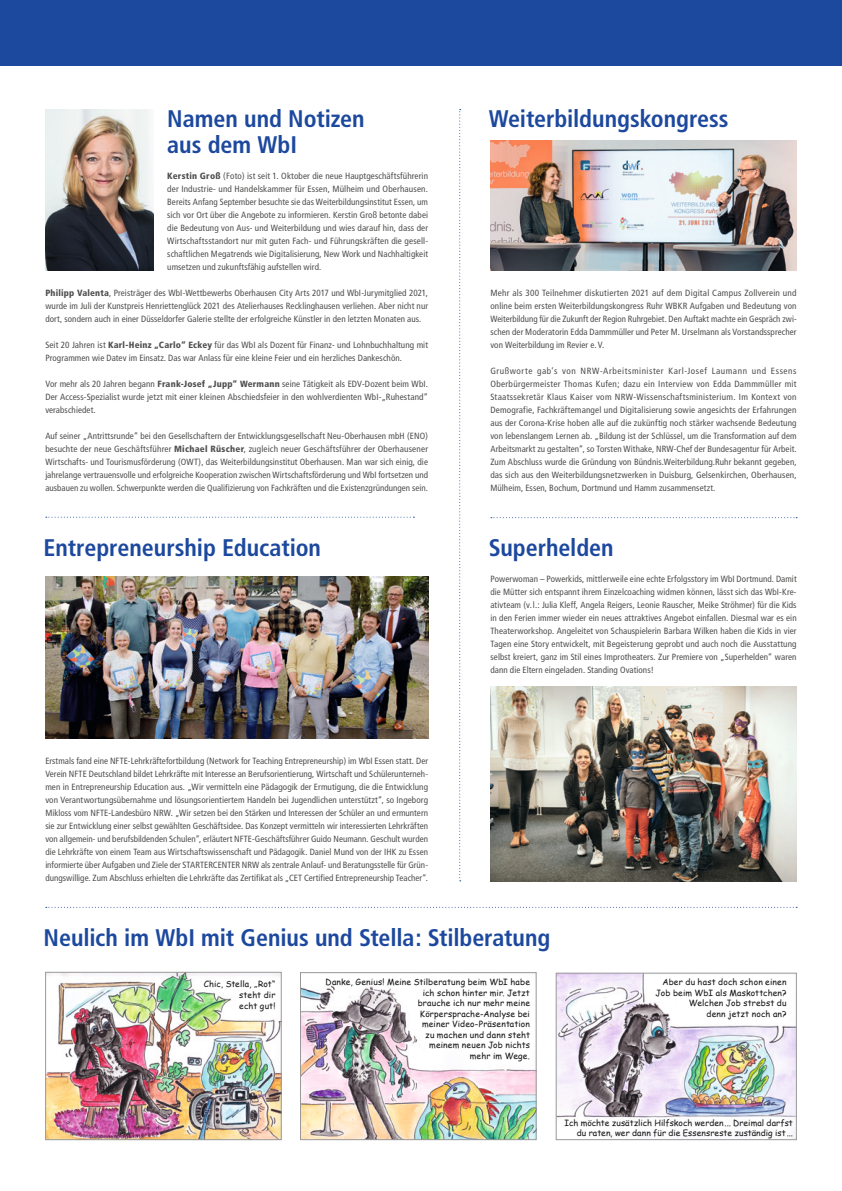
<style>
.page{position:relative;width:842px;height:1191px;background:#fff}
.page>*{position:absolute;margin:0;border:0;box-sizing:border-box;transform-origin:0 0}
.t1{font:700 condensed 24px/26px "Frutiger";letter-spacing:-.005em;color:#1c489e}
.t2{font:condensed 9px/13px "Frutiger";letter-spacing:.01em;color:#4e4e4d;text-align:justify}
.t3{font:8.5px/10.5px "Comic Sans MS";letter-spacing:.015em;color:#151616;text-align:right}
.s1{font-weight:900}
</style>
<div class="page">
<img style="left:490px;top:686px;width:307px;height:195px">
<div style="left:0;top:0;width:842px;height:65px;background:#1c489e"></div>
<svg style="left:46px;top:906px;width:751px;height:1px"></svg>
<svg style="left:459px;top:109px;width:2px;height:772px"></svg>
<img style="left:558px;top:975px;width:237px;height:162px">
<div style="left:556px;top:973px;width:241px;height:166px;border:1px solid #999"></div>
<img style="left:47px;top:974px;width:232px;height:164px">
<div style="left:45px;top:972px;width:236px;height:168px;border:1px solid #999"></div>
<img style="left:302px;top:985px;width:232px;height:152px">
<div style="left:300px;top:972px;width:236px;height:167px;border:1px solid #999"></div>
<svg style="left:46px;top:516px;width:368px;height:1px"></svg>
<svg style="left:491px;top:517px;width:306px;height:1px"></svg>
<img style="left:490px;top:140px;width:307px;height:130px">
<img style="left:45px;top:109px;width:108px;height:162px">
<img style="left:45px;top:576px;width:383px;height:162px">
<h1 class="t1" style="left:167px;top:106px;width:199px">Namen und Notizen aus dem WbI</h1>
<p class="t2" style="left:167px;top:169px;width:262px"><span class="s1">Kerstin Groß</span> (Foto) ist seit 1. Oktober die neue Hauptgeschäftsführerin der Industrie- und Handelskammer für Essen, Mülheim und Oberhausen.<br>Bereits Anfang September besuchte sie das Weiterbildungsinstitut Essen, um sich vor Ort über die Angebote zu informieren. Kerstin Groß betonte dabei die Bedeutung von Aus- und Weiterbildung und wies darauf hin, dass der Wirtschaftsstandort nur mit guten Fach- und Führungskräften die gesell&shy;schaftlichen Megatrends wie Digitalisierung, New Work und Nachhaltigkeit umsetzen und zukunftsfähig aufstellen wird.</p>
<p class="t2" style="left:45px;top:286px;width:384px"><span class="s1">Philipp Valenta</span>, Preisträger des WbI-Wettbewerbs Oberhausen City Arts 2017 und WbI-Jurymitglied 2021, wurde im Juli der Kunstpreis Henriettenglück 2021 des Atelierhauses Recklinghausen verliehen. Aber nicht nur dort, sondern auch in einer Düsseldorfer Galerie stellte der erfolgreiche Künstler in den letzten Monaten aus.</p>
<p class="t2" style="left:45px;top:338px;width:384px">Seit 20 Jahren ist <span class="s1">Karl-Heinz „Carlo“ Eckey</span> für das WbI als Dozent für Finanz- und Lohnbuchhaltung mit<br>Programmen wie Datev im Einsatz. Das war Anlass für eine kleine Feier und ein herzliches Dankeschön.</p>
<p class="t2" style="left:45px;top:377px;width:384px">Vor mehr als 20 Jahren begann <span class="s1">Frank-Josef „Jupp“ Wermann</span> seine Tätigkeit als EDV-Dozent beim WbI.<br>Der Access-Spezialist wurde jetzt mit einer kleinen Abschiedsfeier in den wohlverdienten WbI-„Ruhestand“ verabschiedet.</p>
<p class="t2" style="left:45px;top:429px;width:384px">Auf seiner „Antrittsrunde“ bei den Gesellschaftern der Entwicklungsgesellschaft Neu-Oberhausen mbH (ENO) besuchte der neue Geschäftsführer <span class="s1">Michael Rüscher</span>, zugleich neuer Geschäftsführer der Oberhausener Wirtschafts- und Tourismusförderung (OWT), das Weiterbildungsinstitut Oberhausen. Man war sich einig, die jahrelange vertrauensvolle und erfolgreiche Kooperation zwischen Wirtschaftsförderung und WbI fortsetzen und ausbauen zu wollen. Schwerpunkte werden die Qualifizierung von Fachkräften und die Existenzgründungen sein.</p>
<h1 class="t1" style="left:44px;top:535px;width:279px">Entrepreneurship Education</h1>
<p class="t2" style="left:45px;top:754px;width:384px">Erstmals fand eine NFTE-Lehrkräftefortbildung (Network for Teaching Entrepreneurship) im WbI Essen statt. Der Verein NFTE Deutschland bildet Lehrkräfte mit Interesse an Berufsorientierung, Wirtschaft und Schülerunterneh&shy;men in Entrepreneurship Education aus. „Wir vermitteln eine Pädagogik der Ermutigung, die die Entwicklung von Verantwortungsübernahme und lösungsorientiertem Handeln bei Jugendlichen unterstützt“, so Ingeborg Mikloss vom NFTE-Landesbüro NRW. „Wir setzen bei den Stärken und Interessen der Schüler an und ermuntern sie zur Entwicklung einer selbst gewählten Geschäftsidee. Das Konzept vermitteln wir interessierten Lehrkräften von allgemein- und berufsbildenden Schulen“, erläutert NFTE-Geschäftsführer Guido Neumann. Geschult wurden die Lehrkräfte von einem Team aus Wirtschaftswissenschaft und Pädagogik. Daniel Mund von der IHK zu Essen informierte über Aufgaben und Ziele der STARTERCENTER NRW als zentrale Anlauf- und Beratungsstelle für Grün&shy;dungswillige. Zum Abschluss erhielten die Lehrkräfte das Zertifikat als „CET Certified Entrepreneurship Teacher“.</p>
<h1 class="t1" style="left:489px;top:106px;width:242px">Weiterbildungskongress</h1>
<p class="t2" style="left:490px;top:286px;width:308px">Mehr als 300 Teilnehmer diskutierten 2021 auf dem Digital Campus Zollverein und online beim ersten Weiterbildungskongress Ruhr WBKR Aufgaben und Bedeutung von Weiterbildung für die Zukunft der Region Ruhrgebiet. Den Auftakt machte ein Gespräch zwi&shy;schen der Moderatorin Edda Dammmüller und Peter M. Urselmann als Vorstandssprecher von Weiterbildung im Revier e.V.</p>
<p class="t2" style="left:490px;top:364px;width:308px">Grußworte gab’s von NRW-Arbeitsminister Karl-Josef Laumann und Essens Oberbürgermeister Thomas Kufen; dazu ein Interview von Edda Dammmüller mit Staatssekretär Klaus Kaiser vom NRW-Wissenschaftsministerium. Im Kontext von Demografie, Fachkräftemangel und Digitalisierung sowie angesichts der Erfahrungen aus der Corona-Krise hoben alle auf die zukünftig noch stärker wachsende Bedeutung von lebenslangem Lernen ab. „Bildung ist der Schlüssel, um die Transformation auf dem Arbeitsmarkt zu gestalten“, so Torsten Withake, NRW-Chef der Bundesagentur für Arbeit.<br>Zum Abschluss wurde die Gründung von Bündnis.Weiterbildung.Ruhr bekannt gegeben, das sich aus den Weiterbildungsnetzwerken in Duisburg, Gelsenkirchen, Oberhausen, Mülheim, Essen, Bochum, Dortmund und Hamm zusammensetzt.</p>
<h1 class="t1" style="left:489px;top:535px;width:126px">Superhelden</h1>
<p class="t2" style="left:490px;top:572px;width:308px">Powerwoman – Powerkids, mittlerweile eine echte Erfolgsstory im WbI Dortmund. Damit die Mütter sich entspannt ihrem Einzelcoaching widmen können, lässt sich das WbI-Kre&shy;ativteam (v. l.: Julia Kleff, Angela Reigers, Leonie Rauscher, Meike Ströhmer) für die Kids in den Ferien immer wieder ein neues attraktives Angebot einfallen. Diesmal war es ein Theaterworkshop. Angeleitet von Schauspielerin Barbara Wilken haben die Kids in vier Tagen eine Story entwickelt, mit Begeisterung geprobt und auch noch die Ausstattung selbst kreiert, ganz im Stil eines Improtheaters. Zur Premiere von „Superhelden“ waren dann die Eltern eingeladen. Standing Ovations!</p>
<h1 class="t1" style="left:44px;top:925px;width:508px">Neulich im WbI mit Genius und Stella: Stilberatung</h1>
<p class="t3" style="left:239px;top:979px;width:38px;text-align:justify;text-indent:-35px">Chic, Stella, „Rot“ steht dir echt gut!</p>
<p class="t3" style="left:326px;top:976px;width:206px">Danke, Genius! Meine Stilberatung beim WbI habe ich schon hinter mir. Jetzt<br>brauche ich nur mehr meine<br>Körpersprache-Analyse bei<br>meiner Video-Präsentation<br>zu machen und dann steht<br>meinem neuen Job nichts<br>mehr im Wege.</p>
<p class="t3" style="left:656px;top:976px;width:132px">Aber du hast doch schon einen<br>Job beim WbI als Maskottchen?<br>Welchen Job strebst du<br>denn jetzt noch an?</p>
<p class="t3" style="left:564px;top:1117px;width:230px">Ich möchte zusätzlich Hilfskoch werden... Dreimal darfst du raten, wer dann für die Essensreste zuständig ist...</p>
</div>
